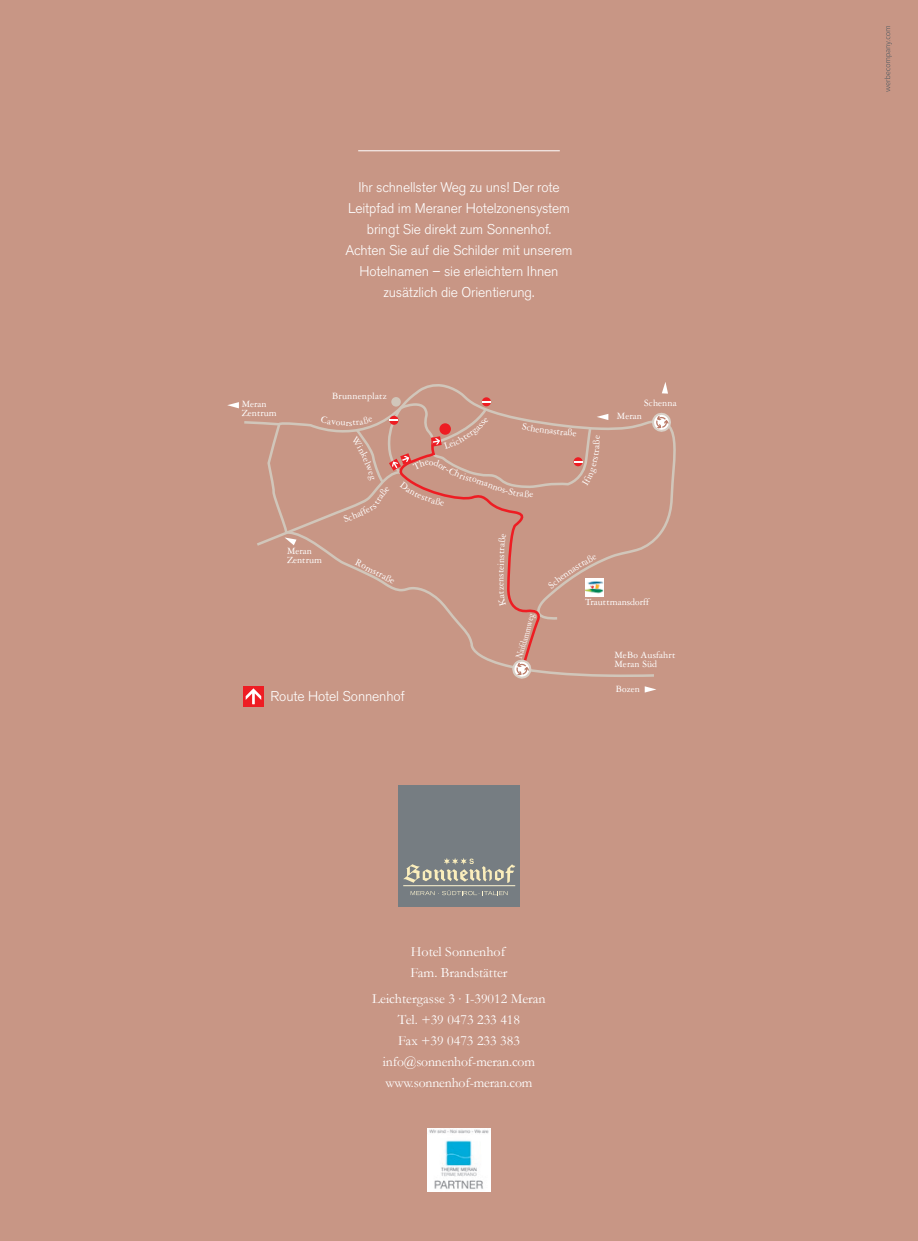
<style>
.page{position:relative;width:918px;height:1241px;background:#fff}
.page>*{position:absolute;margin:0;border:0;box-sizing:border-box;transform-origin:0 0}
.t1{font:300 14px/21px "Akzidenz Grotesk BQ";letter-spacing:-.01em;color:#fff;text-align:center}
.t2{font:14px "Garamond";color:#fff}
.t3{font:10.15px/8.9px "Garamond Three";color:#fff}
</style>
<div class="page">
<div style="left:0;top:0;width:918px;height:1240px;background:#c89685"></div>
<div style="left:398px;top:785px;width:122px;height:121px;background:#767d82"></div>
<svg style="left:411px;top:890px;width:96px;height:5px"></svg>
<hr style="left:403px;top:885px;width:112px;height:1px;background:#fdf4d0">
<svg style="left:403px;top:858px;width:112px;height:24px"></svg>
<img style="left:427px;top:1128px;width:63px;height:63px">
<svg style="left:409px;top:384px;width:267px;height:156px"></svg>
<svg style="left:645px;top:686px;width:11px;height:6px"></svg>
<svg style="left:608px;top:530px;width:48px;height:147px"></svg>
<svg style="left:662px;top:382px;width:6px;height:11px"></svg>
<svg style="left:649px;top:410px;width:22px;height:24px"></svg>
<hr style="left:358px;top:150px;width:202px;height:1px;background:#fff">
<div style="left:243px;top:686px;width:21px;height:20px;background:#ee1d23"></div>
<svg style="left:246px;top:688px;width:15px;height:16px"></svg>
<svg style="left:884px;top:26px;width:8px;height:66px"></svg>
<svg style="left:227px;top:397px;width:381px;height:282px"></svg>
<p class="t3" style="left:242px;top:400px;width:37px">Meran<br>Zentrum</p>
<p class="t1" style="left:345px;top:177px;width:229px">Ihr schnellster Weg zu uns! Der rote Leitpfad im Meraner Hotelzonensystem bringt Sie direkt zum Sonnenhof.<br>Achten Sie auf die Schilder mit unserem Hotelnamen – sie erleichtern Ihnen zusätzlich die Orientierung.</p>
<p class="t3" style="left:332px;top:391px;width:56px">Brunnenplatz</p>
<p class="t3" style="left:592px;top:439px;width:6px;rotate:-90deg">e</p>
<p class="t3" style="left:644px;top:398px;width:34px">Schenna</p>
<p class="t3" style="left:617px;top:411px;width:26px">Meran</p>
<p class="t3" style="left:287px;top:546px;width:37px">Meran<br>Zentrum</p>
<p class="t3" style="left:358px;top:557px;width:45px;rotate:27deg">Romstraße</p>
<p class="t1" style="left:270px;top:686px;width:136px">Route Hotel Sonnenhof</p>
<p class="t3" style="left:496px;top:582px;width:7px;rotate:-90deg">n</p>
<p class="t3" style="left:585px;top:597px;width:65px">Trauttmansdorff</p>
<p class="t3" style="left:614px;top:650px;width:63px">MeBo Ausfahrt<br>Meran Süd</p>
<p class="t3" style="left:616px;top:684px;width:25px">Bozen</p>
<p class="t2" style="left:411px;top:942px;width:96px">Hotel Sonnenhof</p>
<p class="t2" style="left:410px;top:963px;width:99px">Fam. Brandstätter</p>
<p class="t2" style="left:372px;top:989px;width:175px">Leichtergasse 3 ∙ I-39012 Meran</p>
<p class="t2" style="left:398px;top:1010px;width:124px">Tel. +39 0473 233 418</p>
<p class="t2" style="left:398px;top:1031px;width:123px">Fax +39 0473 233 383</p>
<p class="t2" style="left:383px;top:1052px;width:154px">info@sonnenhof-meran.com</p>
<p class="t2" style="left:385px;top:1073px;width:149px">www.sonnenhof-meran.com</p>
</div>
